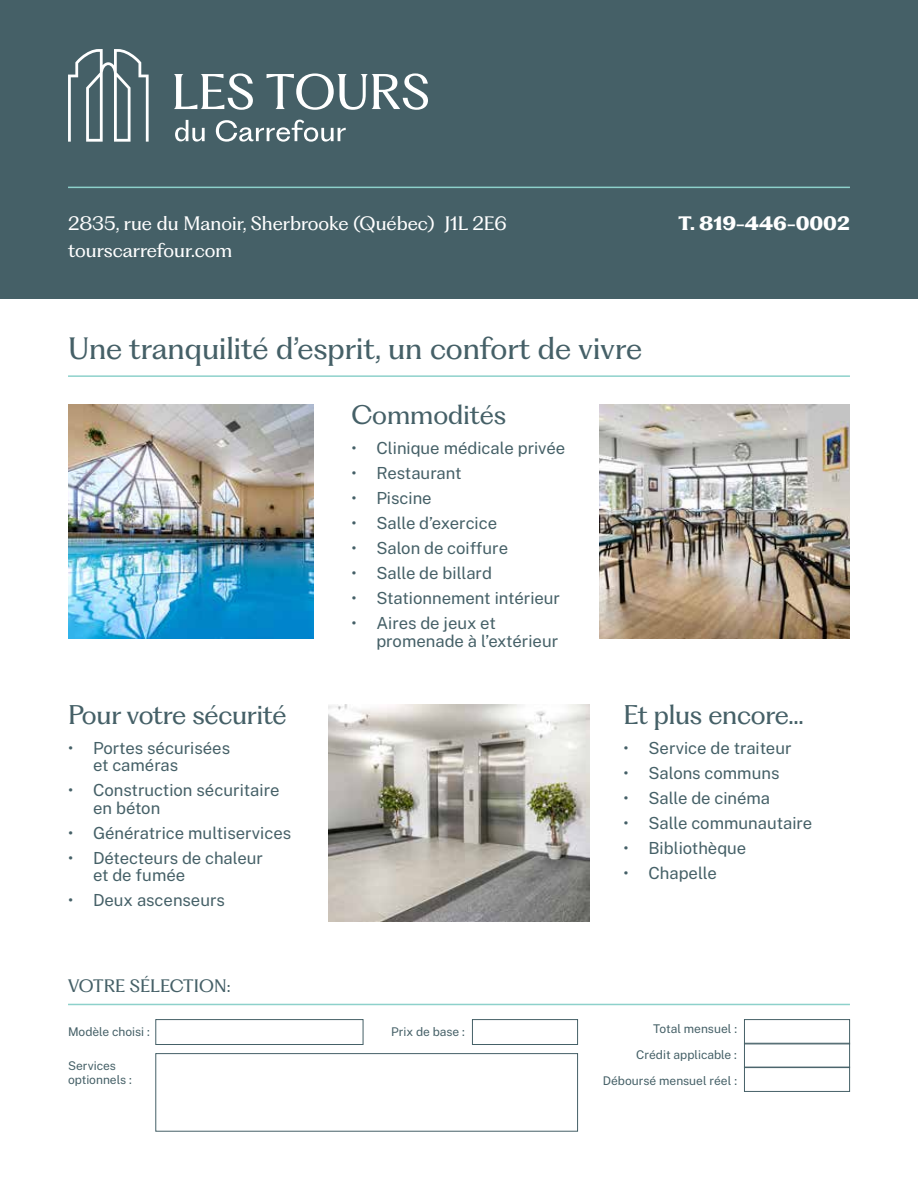
<style>
.page{position:relative;width:918px;height:1188px;background:#fff}
.page>*{position:absolute;margin:0;border:0;box-sizing:border-box;transform-origin:0 0}
.t1{font:28.5px "PP Fragment Glare";color:#456067}
.t2{font:24.9px "PP Fragment Glare";letter-spacing:-.01em;color:#456067}
.t3{font:18px/27px "PP Fragment Glare";color:#fff}
.t4{font:800 18px "PP Fragment Glare";color:#fff}
.t5{font:100 16.65px/17.2px "Public Sans";color:#456067}
.t6{font:16.65px "PP Fragment Glare";letter-spacing:.005em;color:#456067}
.t7{font:100 12px/26px "Public Sans";color:#456067}
</style>
<div class="page">
<div style="left:0;top:0;width:918px;height:298px;background:#456067"></div>
<svg style="left:68px;top:49px;width:81px;height:93px"></svg>
<svg style="left:174px;top:73px;width:79px;height:37px"></svg>
<svg style="left:267px;top:73px;width:161px;height:37px"></svg>
<svg style="left:175px;top:120px;width:30px;height:22px"></svg>
<svg style="left:216px;top:120px;width:130px;height:22px"></svg>
<hr style="left:68px;top:187px;width:782px;height:1px;background:#8dd1cb">
<hr style="left:68px;top:375px;width:782px;height:2px;background:#8dd1cb">
<hr style="left:68px;top:1004px;width:782px;height:1px;background:#8dd1cb">
<img style="left:68px;top:404px;width:245px;height:234px">
<img style="left:329px;top:705px;width:260px;height:216px">
<img style="left:600px;top:404px;width:250px;height:234px">
<div style="left:155px;top:1019px;width:208px;height:26px;border:1px solid #456067"></div>
<div style="left:155px;top:1053px;width:423px;height:79px;border:1px solid #456067"></div>
<div style="left:472px;top:1019px;width:106px;height:26px;border:1px solid #456067"></div>
<div style="left:744px;top:1019px;width:106px;height:25px;border:1px solid #456067"></div>
<div style="left:744px;top:1043px;width:106px;height:25px;border:1px solid #456067"></div>
<div style="left:744px;top:1067px;width:106px;height:25px;border:1px solid #456067"></div>
<p class="t3" style="left:68px;top:211px;width:440px">2835, rue du Manoir, Sherbrooke (Québec) J1L 2E6 tourscarrefour.com</p>
<p class="t4" style="left:679px;top:211px;width:173px">T. 819-446-0002</p>
<h1 class="t1" style="left:68px;top:330px;width:576px">Une tranquilité d’esprit, un confort de vivre</h1>
<h2 class="t2" style="left:68px;top:699px;width:220px">Pour votre sécurité</h2>
<p class="t5" style="left:93px;top:739px;width:139px;text-indent:-25px">• Portes sécurisées et caméras</p>
<p class="t5" style="left:93px;top:781px;width:188px;text-indent:-25px">• Construction sécuritaire en béton</p>
<p class="t5" style="left:68px;top:824px;width:225px">• Génératrice multiservices</p>
<p class="t5" style="left:93px;top:849px;width:172px;text-indent:-25px">• Détecteurs de chaleur et de fumée</p>
<p class="t5" style="left:68px;top:891px;width:158px">• Deux ascenseurs</p>
<p class="t6" style="left:68px;top:976px;width:164px">VOTRE SÉLECTION:</p>
<p class="t7" style="left:68px;top:1019px;width:83px">Modèle choisi :</p>
<p class="t7" style="left:68px;top:1058px;width:65px;line-height:14.2px">Services optionnels :</p>
<h2 class="t2" style="left:351px;top:399px;width:156px">Commodités</h2>
<p class="t5" style="left:351px;top:439px;width:216px">• Clinique médicale privée</p>
<p class="t5" style="left:351px;top:464px;width:112px">• Restaurant</p>
<p class="t5" style="left:351px;top:489px;width:82px">• Piscine</p>
<p class="t5" style="left:351px;top:514px;width:147px">• Salle d’exercice</p>
<p class="t5" style="left:351px;top:539px;width:158px">• Salon de coiffure</p>
<p class="t5" style="left:351px;top:564px;width:142px">• Salle de billard</p>
<p class="t5" style="left:351px;top:589px;width:210px">• Stationnement intérieur</p>
<p class="t5" style="left:376px;top:614px;width:183px;text-indent:-25px">• Aires de jeux et promenade à l’extérieur</p>
<h2 class="t2" style="left:623px;top:699px;width:182px">Et plus encore...</h2>
<p class="t5" style="left:623px;top:739px;width:170px">• Service de traiteur</p>
<p class="t5" style="left:623px;top:764px;width:157px">• Salons communs</p>
<p class="t5" style="left:623px;top:789px;width:148px">• Salle de cinéma</p>
<p class="t5" style="left:623px;top:814px;width:190px">• Salle communautaire</p>
<p class="t5" style="left:623px;top:839px;width:124px">• Bibliothèque</p>
<p class="t5" style="left:623px;top:864px;width:95px">• Chapelle</p>
<p class="t7" style="left:391px;top:1019px;width:75px">Prix de base :</p>
<p class="t7" style="left:603px;top:1015px;width:136px;text-align:right">Total mensuel :<br>Crédit applicable :<br>Déboursé mensuel réel :</p>
</div>
